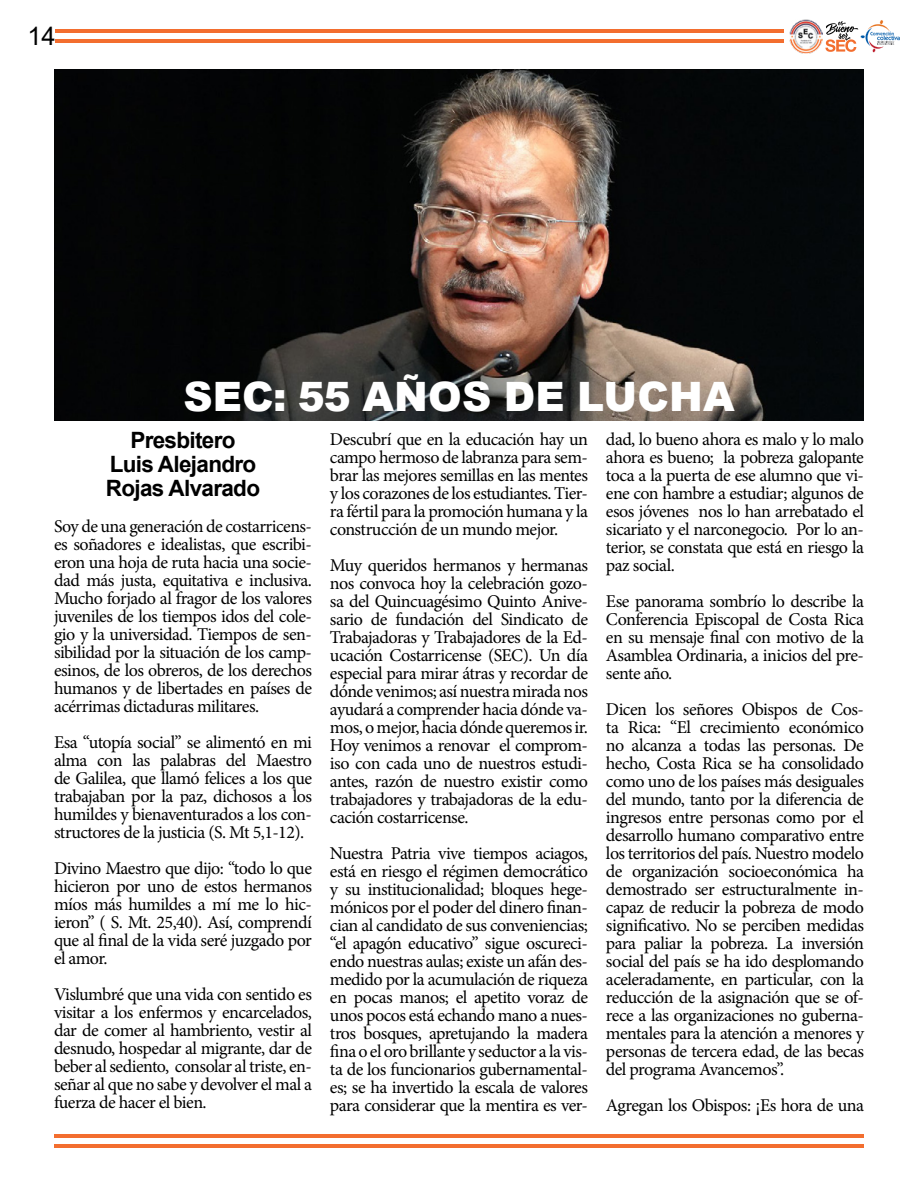
<style>
.page{position:relative;width:918px;height:1188px;background:#fff}
.page>*{position:absolute;margin:0;border:0;box-sizing:border-box;transform-origin:0 0}
.t1{font:900 40.5px "Arial";letter-spacing:.005em;color:#fff}
.t2{font:25.5px "Arial";color:#000}
.t3{font:700 22.5px/24px "Arial";letter-spacing:-.03em;color:#000;text-align:center}
.t4{font:18px/18px "Minion Pro";letter-spacing:-.03em;color:#000;text-align:justify}
</style>
<div class="page">
<hr style="left:56px;top:29px;width:728px;height:4px;background:#f36e2f">
<hr style="left:56px;top:39px;width:728px;height:4px;background:#f36e2f">
<img style="left:790px;top:19px;width:33px;height:34px">
<div style="left:886px;top:31px;width:15px;height:15px;border:1px solid #fff"></div>
<svg style="left:825px;top:20px;width:75px;height:32px"></svg>
<hr style="left:54px;top:1134px;width:810px;height:4px;background:#f36e2f">
<hr style="left:54px;top:1144px;width:810px;height:4px;background:#f36e2f">
<img style="left:54px;top:69px;width:810px;height:352px">
<h2 class="t2" style="left:27px;top:19px;width:30px">14</h2>
<h1 class="t1" style="left:183px;top:367px;width:426px">SEC: 55 AÑOS DE LUCHA</h1>
<p class="t3" style="left:106px;top:429px;width:156px">Presbitero<br>Luis Alejandro<br>Rojas Alvarado</p>
<p class="t4" style="left:54px;top:518px;width:260px">Soy de una generación de costarricens&shy;es soñadores e idealistas, que escribi&shy;eron una hoja de ruta hacia una socie&shy;dad más justa, equitativa e inclusiva.<br>Mucho forjado al fragor de los valores juveniles de los tiempos idos del cole&shy;gio y la universidad. Tiempos de sen&shy;sibilidad por la situación de los camp&shy;esinos, de los obreros, de los derechos humanos y de libertades en países de acérrimas dictaduras militares.</p>
<p class="t4" style="left:54px;top:734px;width:260px">Esa “utopía social” se alimentó en mi alma con las palabras del Maestro de Galilea, que llamó felices a los que trabajaban por la paz, dichosos a los humildes y bienaventurados a los con&shy;structores de la justicia (S. Mt 5,1-12).</p>
<p class="t4" style="left:54px;top:860px;width:260px">Divino Maestro que dijo: “todo lo que hicieron por uno de estos hermanos míos más humildes a mí me lo hic&shy;ieron” ( S. Mt. 25,40). Así, comprendí que al final de la vida seré juzgado por el amor.</p>
<p class="t4" style="left:54px;top:986px;width:260px">Vislumbré que una vida con sentido es visitar a los enfermos y encarcelados, dar de comer al hambriento, vestir al desnudo, hospedar al migrante, dar de beber al sediento, consolar al triste, en&shy;señar al que no sabe y devolver el mal a fuerza de hacer el bien.</p>
<p class="t4" style="left:330px;top:430px;width:260px">Descubrí que en la educación hay un campo hermoso de labranza para sem&shy;brar las mejores semillas en las mentes y los corazones de los estudiantes. Tier&shy;ra fértil para la promoción humana y la construcción de un mundo mejor.</p>
<p class="t4" style="left:330px;top:556px;width:260px">Muy queridos hermanos y hermanas nos convoca hoy la celebración gozo&shy;sa del Quincuagésimo Quinto Anive&shy;sario de fundación del Sindicato de Trabajadoras y Trabajadores de la Ed&shy;ucación Costarricense (SEC). Un día especial para mirar átras y recordar de dónde venimos; así nuestra mirada nos ayudará a comprender hacia dónde va&shy;mos, o mejor, hacia dónde queremos ir.<br>Hoy venimos a renovar el comprom&shy;iso con cada uno de nuestros estudi&shy;antes, razón de nuestro existir como trabajadores y trabajadoras de la edu&shy;cación costarricense.</p>
<p class="t4" style="left:330px;top:844px;width:260px">Nuestra Patria vive tiempos aciagos, está en riesgo el régimen democrático y su institucionalidad; bloques hege&shy;mónicos por el poder del dinero finan&shy;cian al candidato de sus conveniencias; “el apagón educativo” sigue oscureci&shy;endo nuestras aulas; existe un afán des&shy;medido por la acumulación de riqueza en pocas manos; el apetito voraz de unos pocos está echando mano a nues&shy;tros bosques, apretujando la madera fina o el oro brillante y seductor a la vis&shy;ta de los funcionarios gubernamental&shy;es; se ha invertido la escala de valores para considerar que la mentira es ver-</p>
<p class="t4" style="left:606px;top:430px;width:260px">dad, lo bueno ahora es malo y lo malo ahora es bueno; la pobreza galopante toca a la puerta de ese alumno que vi&shy;ene con hambre a estudiar; algunos de esos jóvenes nos lo han arrebatado el sicariato y el narconegocio. Por lo an&shy;terior, se constata que está en riesgo la paz social.</p>
<p class="t4" style="left:606px;top:592px;width:260px">Ese panorama sombrío lo describe la Conferencia Episcopal de Costa Rica en su mensaje final con motivo de la Asamblea Ordinaria, a inicios del pre&shy;sente año.</p>
<p class="t4" style="left:606px;top:700px;width:260px">Dicen los señores Obispos de Cos&shy;ta Rica: “El crecimiento económico no alcanza a todas las personas. De hecho, Costa Rica se ha consolidado como uno de los países más desiguales del mundo, tanto por la diferencia de ingresos entre personas como por el desarrollo humano comparativo entre los territorios del país. Nuestro modelo de organización socioeconómica ha demostrado ser estructuralmente in&shy;capaz de reducir la pobreza de modo significativo. No se perciben medidas para paliar la pobreza. La inversión social del país se ha ido desplomando aceleradamente, en particular, con la reducción de la asignación que se of&shy;rece a las organizaciones no guberna&shy;mentales para la atención a menores y personas de tercera edad, de las becas del programa Avancemos”.</p>
<p class="t4" style="left:606px;top:1096px;width:259px">Agregan los Obispos: ¡Es hora de una</p>
</div>
